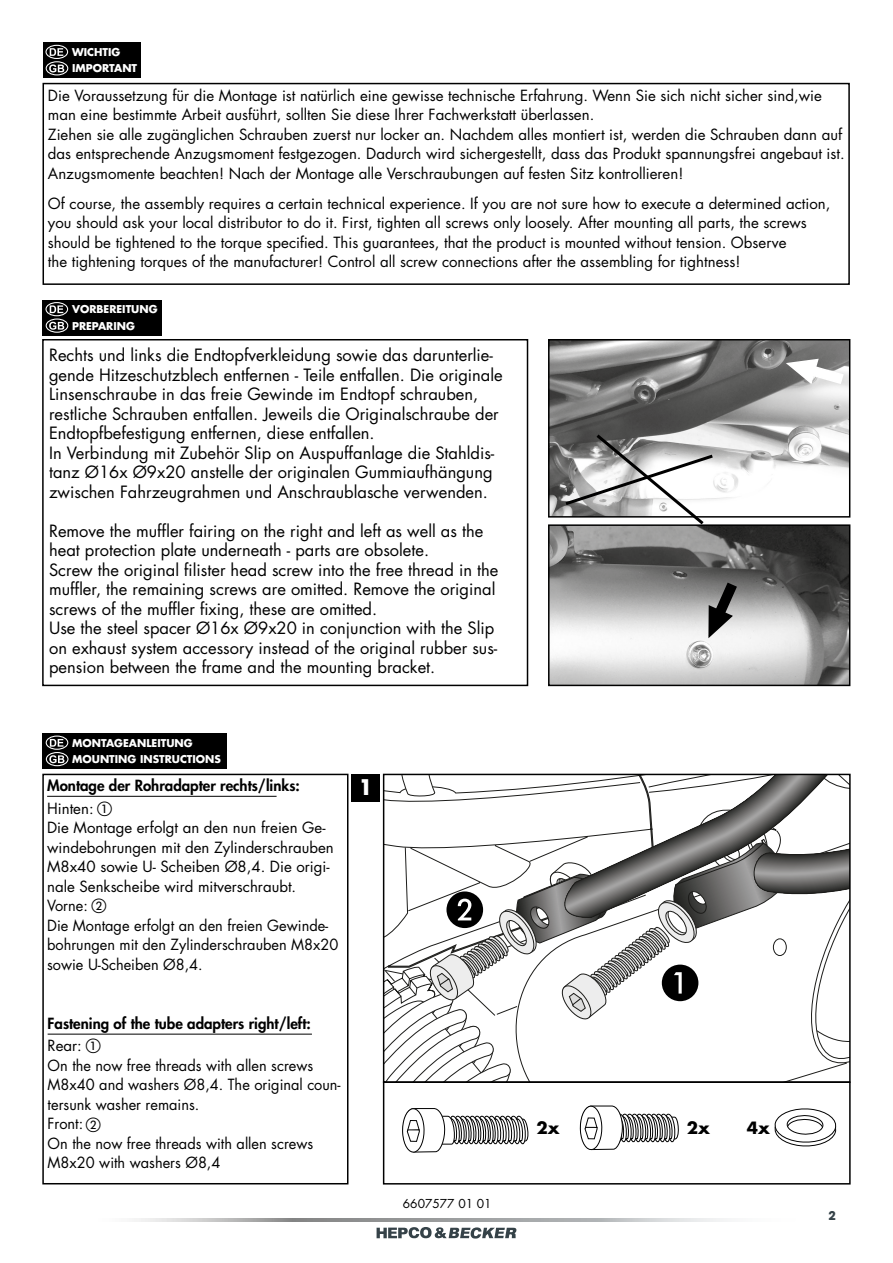
<style>
.page{position:relative;width:893px;height:1263px;background:#fff}
.page>*{position:absolute;margin:0;border:0;box-sizing:border-box;transform-origin:0 0}
.t1{font:700 21px "Futura Std";color:#fff}
.t2{font:16.5px/19.5px "Futura Std";color:#000}
.t3{font:700 16.5px "Futura Std";color:#000}
.t4{font:15px/19.5px "Futura Std";color:#000}
.t5{font:800 15px/22.5px "Futura Std";color:#000}
.t6{font:15px "European Pi One";color:#000}
.t7{font:12px "Futura Std";color:#000}
.t8{font:700 12px "Avant Garde";color:#354248}
.t9{font:700 10.5px/16.5px "Futura Std";color:#fff}
.s1{font-weight:400}
.s2{font-family:"European Pi One";font-weight:400}
.s3{font-family:"European Pi One"}
</style>
<div class="page">
<svg style="left:134px;top:1218px;width:593px;height:3px;background:#b3b4b5"></svg>
<svg style="left:377px;top:1227px;width:139px;height:11px"></svg>
<div style="left:43px;top:83px;width:807px;height:202px;border:2px solid #000"></div>
<div style="left:43px;top:43px;width:97px;height:35px;background:#000"></div>
<svg style="left:50px;top:48px;width:13px;height:8px"></svg>
<div style="left:45px;top:45px;width:23px;height:14px;border:1px solid #fff;border-radius:50%"></div>
<svg style="left:49px;top:64px;width:15px;height:8px"></svg>
<div style="left:46px;top:61px;width:22px;height:14px;border:1px solid #fff;border-radius:50%"></div>
<div style="left:42px;top:339px;width:486px;height:347px;border:2px solid #000"></div>
<div style="left:43px;top:300px;width:119px;height:35px;background:#000"></div>
<svg style="left:50px;top:305px;width:13px;height:8px"></svg>
<div style="left:45px;top:302px;width:23px;height:14px;border:1px solid #fff;border-radius:50%"></div>
<svg style="left:49px;top:322px;width:15px;height:8px"></svg>
<div style="left:46px;top:318px;width:22px;height:15px;border:1px solid #fff;border-radius:50%"></div>
<img style="left:551px;top:342px;width:296px;height:173px">
<div style="left:548px;top:339px;width:302px;height:179px;border:2px solid #000"></div>
<img style="left:551px;top:527px;width:296px;height:156px">
<div style="left:548px;top:524px;width:302px;height:162px;border:2px solid #000"></div>
<svg style="left:707px;top:582px;width:31px;height:57px;background:#727272"></svg>
<svg style="left:785px;top:358px;width:59px;height:27px"></svg>
<svg style="left:562px;top:431px;width:154px;height:96px"></svg>
<div style="left:43px;top:733px;width:184px;height:36px;background:#000"></div>
<svg style="left:50px;top:739px;width:14px;height:8px"></svg>
<div style="left:46px;top:735px;width:22px;height:15px;border:1px solid #fff;border-radius:50%"></div>
<svg style="left:49px;top:755px;width:15px;height:8px"></svg>
<div style="left:46px;top:752px;width:22px;height:14px;border:1px solid #fff;border-radius:50%"></div>
<div style="left:42px;top:774px;width:306px;height:410px;border:2px solid #000"></div>
<div style="left:383px;top:1081px;width:468px;height:103px;border:2px solid #000"></div>
<div style="left:352px;top:774px;width:28px;height:27px;background:#000"></div>
<hr style="left:47px;top:796px;width:230px;height:1px;background:#000">
<hr style="left:48px;top:1034px;width:264px;height:1px;background:#000">
<svg style="left:384px;top:774px;width:466px;height:308px"></svg>
<svg style="left:774px;top:1108px;width:63px;height:39px"></svg>
<svg style="left:402px;top:1108px;width:127px;height:45px"></svg>
<svg style="left:580px;top:1105px;width:99px;height:46px"></svg>
<p class="t9" style="left:72px;top:43px;width:67px">WICHTIG<br>IMPORTANT</p>
<p class="t4" style="left:48px;top:86px;width:798px">Die Voraussetzung für die Montage ist natürlich eine gewisse technische Erfahrung. Wenn Sie sich nicht sicher sind,wie man eine bestimmte Arbeit ausführt, sollten Sie diese Ihrer Fachwerkstatt überlassen.<br>Ziehen sie alle zugänglichen Schrauben zuerst nur locker an. Nachdem alles montiert ist, werden die Schrauben dann auf das entsprechende Anzugsmoment festgezogen. Dadurch wird sichergestellt, dass das Produkt spannungsfrei angebaut ist.<br>Anzugsmomente beachten! Nach der Montage alle Verschraubungen auf festen Sitz kontrollieren!</p>
<p class="t4" style="left:48px;top:194px;width:784px">Of course, the assembly requires a certain technical experience. If you are not sure how to execute a determined action, you should ask your local distributor to do it. First, tighten all screws only loosely. After mounting all parts, the screws should be tightened to the torque specified. This guarantees, that the product is mounted without tension. Observe<br>the tightening torques of the manufacturer! Control all screw connections after the assembling for tightness!</p>
<p class="t9" style="left:72px;top:301px;width:87px">VORBEREITUNG<br>PREPARING</p>
<p class="t2" style="left:49px;top:346px;width:455px">Rechts und links die Endtopfverkleidung sowie das darunterlie&shy;gende Hitzeschutzblech entfernen - Teile entfallen. Die originale Linsenschraube in das freie Gewinde im Endtopf schrauben, restliche Schrauben entfallen. Jeweils die Originalschraube der Endtopfbefestigung entfernen, diese entfallen.<br>In Verbindung mit Zubehör Slip on Auspuffanlage die Stahldis&shy;tanz Ø16x Ø9x20 anstelle der originalen Gummiaufhängung zwischen Fahrzeugrahmen und Anschraublasche verwenden.</p>
<p class="t2" style="left:49px;top:521px;width:451px">Remove the muffler fairing on the right and left as well as the heat protection plate underneath - parts are obsolete.<br>Screw the original filister head screw into the free thread in the muffler, the remaining screws are omitted. Remove the original screws of the muffler fixing, these are omitted.<br>Use the steel spacer Ø16x Ø9x20 in conjunction with the Slip on exhaust system accessory instead of the original rubber sus&shy;pension between the frame and the mounting bracket.</p>
<p class="t9" style="left:72px;top:734px;width:150px">MONTAGEANLEITUNG<br>MOUNTING INSTRUCTIONS</p>
<p class="t5" style="left:47px;top:775px;width:254px">Montage der Rohradapter rechts/links:<br><span class="s1">Hinten:</span> <span class="s2">a</span></p>
<p class="t4" style="left:47px;top:818px;width:293px">Die Montage erfolgt an den nun freien Ge&shy;windebohrungen mit den Zylinderschrauben M8x40 sowie U- Scheiben Ø8,4. Die origi&shy;nale Senkscheibe wird mitverschraubt.<br>Vorne:<br>Die Montage erfolgt an den freien Gewinde&shy;bohrungen mit den Zylinderschrauben M8x20 sowie U-Scheiben Ø8,4.</p>
<p class="t6" style="left:91px;top:897px;width:16px">b</p>
<p class="t5" style="left:48px;top:1012px;width:265px">Fastening of the tube adapters right/left:<br><span class="s1">Rear:</span> <span class="s2">a</span></p>
<p class="t4" style="left:48px;top:1056px;width:294px">On the now free threads with allen screws<br>M8x40 and washers Ø8,4. The original coun&shy;tersunk washer remains.<br>Front: <span class="s3">b<br></span>On the now free threads with allen screws<br>M8x20 with washers Ø8,4</p>
<h1 class="t1" style="left:358px;top:773px;width:16px">1</h1>
<p class="t7" style="left:403px;top:1196px;width:90px">6607577 01 01</p>
<p class="t3" style="left:536px;top:1117px;width:25px">2x</p>
<p class="t3" style="left:687px;top:1117px;width:25px">2x</p>
<p class="t3" style="left:747px;top:1117px;width:25px">4x</p>
<p class="t8" style="left:828px;top:1208px;width:9px">2</p>
</div>
